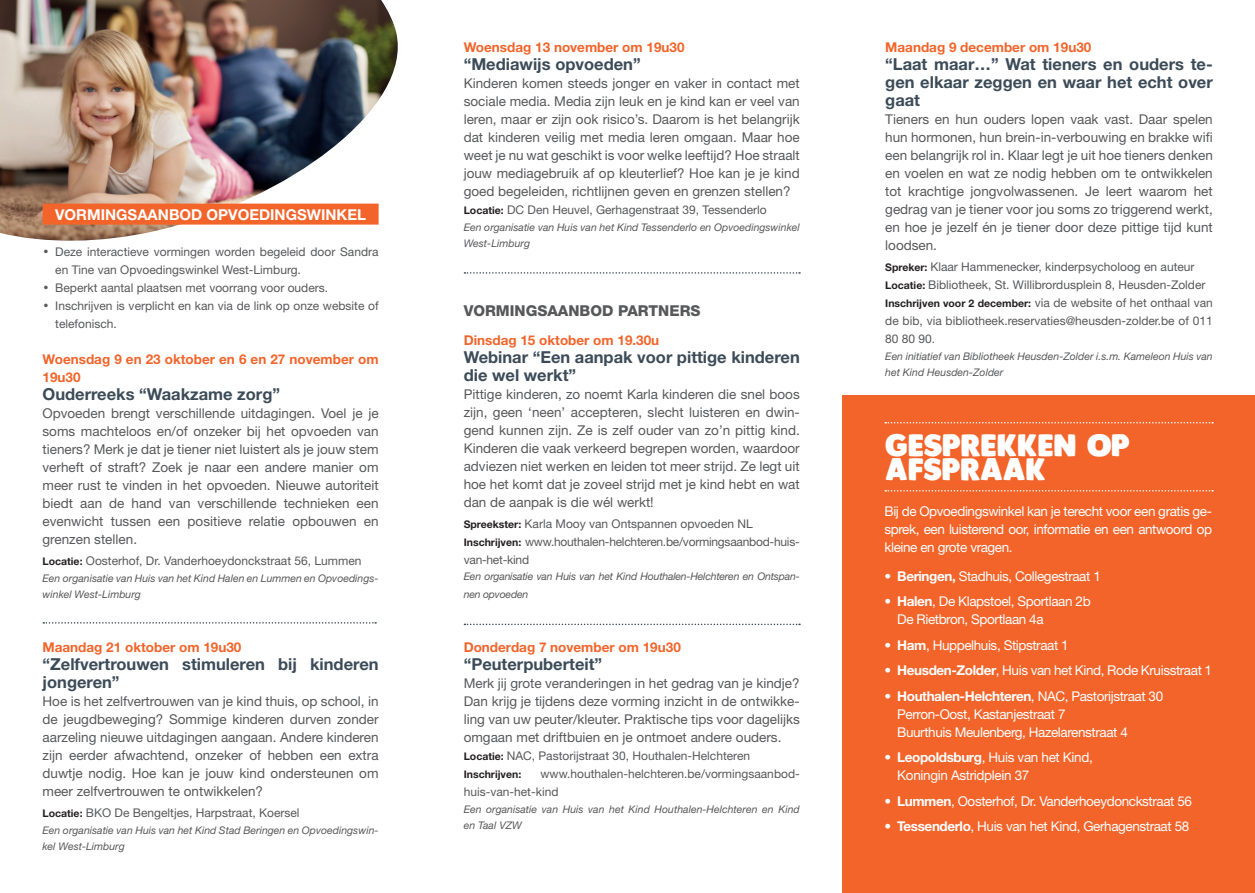
<style>
.page{position:relative;width:1255px;height:893px;background:#fff}
.page>*{position:absolute;margin:0;border:0;box-sizing:border-box;transform-origin:0 0}
.t1{font:30px/23.7px "Plump";color:#fff}
.t2{font:700 16.5px/18px "Helvetica Neue LT Std";color:#3c4b58}
.t3{font:700 15px "Helvetica Neue LT Std";color:#fff}
.t4{font:800 15px "Helvetica Neue LT Std";color:#57585a}
.t5{font:13.5px/18px "Helvetica Neue LT Std";color:#57585a;text-align:justify}
.t6{font:13.5px/18px "Helvetica Neue LT Std";letter-spacing:-.03em;color:#fff}
.t7{font:700 13.5px/18px "Helvetica Neue LT Std";color:#f2642a}
.t8{font:12px/18px "Helvetica Neue LT Std";color:#57585a}
.t9{font:12px/18px "Helvetica Neue LT Std";letter-spacing:-.02em;color:#57585a}
.t10{font:italic 10.5px/16.5px "Helvetica Neue LT Std";color:#57585a}
.t11{font:italic 10.5px/18px "Helvetica Neue LT Std";letter-spacing:-.02em;color:#57585a}
.t12{font:700 10.5px "Helvetica Neue LT Std";color:#231f20}
.s1{font-family:"Futura BT";font-weight:300}
.s2{font-weight:700;font-size:10.5px;color:#231f20}
.s3{font-weight:700}
</style>
<div class="page">
<img style="left:0;top:0;width:398px;height:241px">
<div style="left:842px;top:395px;width:412px;height:498px;background:#f2642a"></div>
<div style="left:43px;top:204px;width:335px;height:21px;background:#f2642a"></div>
<svg style="left:464px;top:624px;width:336px;height:1px"></svg>
<svg style="left:464px;top:272px;width:336px;height:2px"></svg>
<svg style="left:43px;top:622px;width:333px;height:2px"></svg>
<svg style="left:885px;top:422px;width:327px;height:1px"></svg>
<svg style="left:885px;top:490px;width:327px;height:1px"></svg>
<p class="t3" style="left:55px;top:206px;width:312px">VORMINGSAANBOD OPVOEDINGSWINKEL</p>
<p class="t8" style="left:55px;top:243px;width:325px;text-indent:-13px"><span class="s1">•</span> Deze interactieve vormingen worden begeleid door Sandra en Tine van Opvoedingswinkel West-Limburg.</p>
<p class="t8" style="left:43px;top:279px;width:287px"><span class="s1">•</span> Beperkt aantal plaatsen met voorrang voor ouders.</p>
<p class="t8" style="left:55px;top:297px;width:325px;text-indent:-13px"><span class="s1">•</span> Inschrijven is verplicht en kan via de link op onze website of telefonisch.</p>
<p class="t7" style="left:43px;top:350px;width:337px">Woensdag 9 en 23 oktober en 6 en 27 november om<br>19u30</p>
<p class="t2" style="left:43px;top:385px;width:239px">Ouderreeks “Waakzame zorg”</p>
<p class="t5" style="left:43px;top:404px;width:337px">Opvoeden brengt verschillende uitdagingen. Voel je je soms machteloos en/of onzeker bij het opvoeden van tieners? Merk je dat je tiener niet luistert als je jouw stem verheft of straft? Zoek je naar een andere manier om meer rust te vinden in het opvoeden. Nieuwe autoriteit biedt aan de hand van verschillende technieken een evenwicht tussen een positieve relatie opbouwen en grenzen stellen.</p>
<p class="t8" style="left:43px;top:552px;width:320px"><span class="s2">Locatie:</span> Oosterhof, Dr. Vanderhoeydonckstraat 56, Lummen</p>
<p class="t10" style="left:43px;top:570px;width:337px">Een organisatie van Huis van het Kind Halen en Lummen en Opvoedings&shy;winkel West-Limburg</p>
<p class="t7" style="left:43px;top:638px;width:200px">Maandag 21 oktober om 19u30</p>
<p class="t2" style="left:43px;top:655px;width:337px">“Zelfvertrouwen stimuleren bij kinderen jongeren”</p>
<p class="t5" style="left:43px;top:692px;width:337px">Hoe is het zelfvertrouwen van je kind thuis, op school, in de jeugdbeweging? Sommige kinderen durven zonder aarzeling nieuwe uitdagingen aangaan. Andere kinderen zijn eerder afwachtend, onzeker of hebben een extra duwtje nodig. Hoe kan je jouw kind ondersteunen om meer zelfvertrouwen te ontwikkelen?</p>
<p class="t8" style="left:43px;top:804px;width:258px"><span class="s2">Locatie:</span> BKO De Bengeltjes, Harpstraat, Koersel</p>
<p class="t10" style="left:43px;top:822px;width:337px">Een organisatie van Huis van het Kind Stad Beringen en Opvoedingswin&shy;kel West-Limburg</p>
<p class="t7" style="left:463px;top:38px;width:222px">Woensdag 13 november om 19u30</p>
<p class="t2" style="left:463px;top:55px;width:178px">“Mediawijs opvoeden”</p>
<p class="t5" style="left:463px;top:74px;width:337px">Kinderen komen steeds jonger en vaker in contact met sociale media. Media zijn leuk en je kind kan er veel van leren, maar er zijn ook risico’s. Daarom is het belangrijk dat kinderen veilig met media leren omgaan. Maar hoe weet je nu wat geschikt is voor welke leeftijd? Hoe straalt jouw mediagebruik af op kleuterlief? Hoe kan je je kind goed begeleiden, richtlijnen geven en grenzen stellen?</p>
<p class="t8" style="left:463px;top:201px;width:304px"><span class="s2">Locatie:</span> DC Den Heuvel, Gerhagenstraat 39, Tessenderlo</p>
<p class="t10" style="left:463px;top:219px;width:337px">Een organisatie van Huis van het Kind Tessenderlo en Opvoedingswinkel<br>West-Limburg</p>
<p class="t4" style="left:463px;top:302px;width:238px">VORMINGSAANBOD PARTNERS</p>
<p class="t7" style="left:463px;top:331px;width:197px">Dinsdag 15 oktober om 19.30u</p>
<p class="t2" style="left:463px;top:347px;width:337px">Webinar “Een aanpak voor pittige kinderen die wel werkt”</p>
<p class="t5" style="left:463px;top:385px;width:337px">Pittige kinderen, zo noemt Karla kinderen die snel boos zijn, geen ‘neen’ accepteren, slecht luisteren en dwin&shy;gend kunnen zijn. Ze is zelf ouder van zo’n pittig kind.<br>Kinderen die vaak verkeerd begrepen worden, waardoor adviezen niet werken en leiden tot meer strijd. Ze legt uit hoe het komt dat je zoveel strijd met je kind hebt en wat dan de aanpak is die wél werkt!</p>
<p class="t9" style="left:463px;top:514px;width:337px"><span class="s2">Spreekster:</span> Karla Mooy van Ontspannen opvoeden NL<br><span class="s2">Inschrijven:</span> www.houthalen-helchteren.be/vormingsaanbod-huis&shy;van-het-kind</p>
<p class="t11" style="left:463px;top:567px;width:337px">Een organisatie van Huis van het Kind Houthalen-Helchteren en Ontspan&shy;nen opvoeden</p>
<p class="t7" style="left:463px;top:638px;width:219px">Donderdag 7 november om 19u30</p>
<p class="t2" style="left:463px;top:655px;width:140px">“Peuterpuberteit”</p>
<p class="t5" style="left:463px;top:674px;width:337px">Merk jij grote veranderingen in het gedrag van je kindje?<br>Dan krijg je tijdens deze vorming inzicht in de ontwikke&shy;ling van uw peuter/kleuter. Praktische tips voor dagelijks omgaan met driftbuien en je ontmoet andere ouders.</p>
<p class="t8" style="left:463px;top:747px;width:288px"><span class="s2">Locatie:</span> NAC, Pastorijstraat 30, Houthalen-Helchteren</p>
<p class="t12" style="left:463px;top:768px;width:59px">Inschrijven:</p>
<p class="t8" style="left:463px;top:765px;width:337px;text-indent:77px">www.houthalen-helchteren.be/vormingsaanbod&shy;huis-van-het-kind</p>
<p class="t10" style="left:463px;top:801px;width:337px">Een organisatie van Huis van het Kind Houthalen-Helchteren en Kind en Taal VZW</p>
<p class="t7" style="left:885px;top:38px;width:207px">Maandag 9 december om 19u30</p>
<p class="t2" style="left:885px;top:55px;width:329px;text-align:justify">“Laat maar…” Wat tieners en ouders te&shy;gen elkaar zeggen en waar het echt over gaat</p>
<p class="t5" style="left:885px;top:110px;width:329px">Tieners en hun ouders lopen vaak vast. Daar spelen hun hormonen, hun brein-in-verbouwing en brakke wifi een belangrijk rol in. Klaar legt je uit hoe tieners denken en voelen en wat ze nodig hebben om te ontwikkelen tot krachtige jongvolwassenen. Je leert waarom het gedrag van je tiener voor jou soms zo triggerend werkt, en hoe je jezelf én je tiener door deze pittige tijd kunt loodsen.</p>
<p class="t8" style="left:885px;top:258px;width:329px"><span class="s2">Spreker:</span> Klaar Hammenecker, kinderpsycholoog en auteur <span class="s2">Locatie:</span> Bibliotheek, St. Willibrordusplein 8, Heusden-Zolder <span class="s2">Inschrijven voor 2 december:</span> via de website of het onthaal van de bib, via bibliotheek.reservaties@heusden-zolder.be of 011<br>80 80 90.</p>
<p class="t10" style="left:885px;top:348px;width:329px">Een initiatief van Bibliotheek Heusden-Zolder i.s.m. Kameleon Huis van het Kind Heusden-Zolder</p>
<h1 class="t1" style="left:885px;top:433px;width:246px">GESPREKKEN OP<br>AFSPRAAK</h1>
<p class="t6" style="left:884px;top:502px;width:329px;text-align:justify">Bij de Opvoedingswinkel kan je terecht voor een gratis ge&shy;sprek, een luisterend oor, informatie en een antwoord op kleine en grote vragen.</p>
<p class="t6" style="left:884px;top:567px;width:218px">• <span class="s3">Beringen,</span> Stadhuis, Collegestraat 1</p>
<p class="t6" style="left:897px;top:592px;width:195px;text-indent:-13px">• <span class="s3">Halen</span>, De Klapstoel, Sportlaan 2b<br>De Rietbron, Sportlaan 4a</p>
<p class="t6" style="left:884px;top:636px;width:186px">• <span class="s3">Ham</span>, Huppelhuis, Stipstraat 1</p>
<p class="t6" style="left:884px;top:661px;width:329px">• <span class="s3">Heusden-Zolder</span>, Huis van het Kind, Rode Kruisstraat 1</p>
<p class="t6" style="left:897px;top:687px;width:267px;text-indent:-13px">• <span class="s3">Houthalen-Helchteren</span>, NAC, Pastorijstraat 30<br>Perron-Oost, Kastanjestraat 7<br>Buurthuis Meulenberg, Hazelarenstraat 4</p>
<p class="t6" style="left:897px;top:748px;width:197px;text-indent:-13px">• <span class="s3">Leopoldsburg</span>, Huis van het Kind,<br>Koningin Astridplein 37</p>
<p class="t6" style="left:884px;top:792px;width:309px">• <span class="s3">Lummen</span>, Oosterhof, Dr. Vanderhoeydonckstraat 56</p>
<p class="t6" style="left:884px;top:817px;width:306px">• <span class="s3">Tessenderlo</span>, Huis van het Kind, Gerhagenstraat 58</p>
</div>
